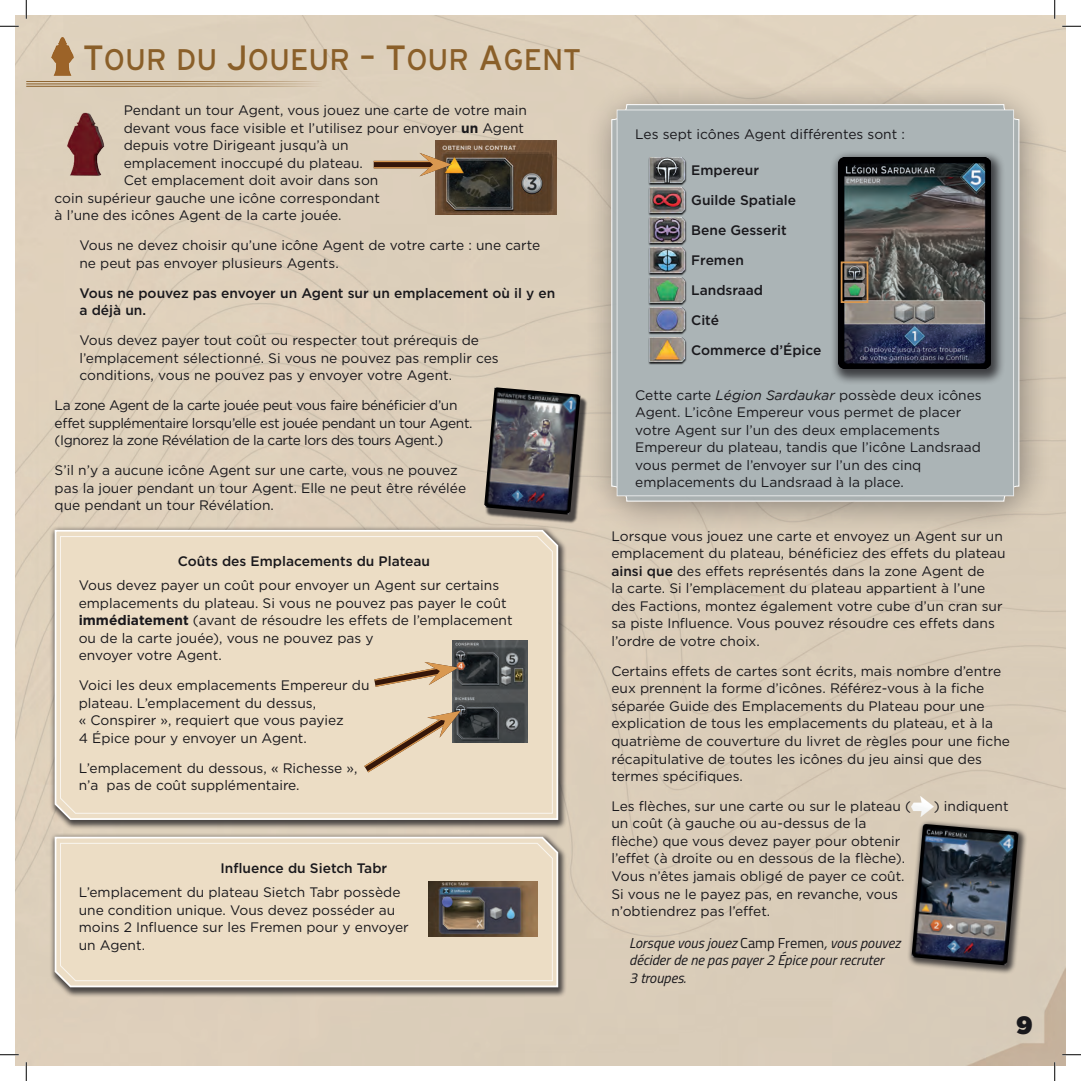
<style>
.page{position:relative;width:1081px;height:1081px;background:#fff}
.page>*{position:absolute;margin:0;border:0;box-sizing:border-box;transform-origin:0 0}
.t1{font:29.75px "Interstate Regular SC850";color:#8a5f29}
.t2{font:900 25px "Gotham";color:#19181c}
.t3{font:italic 14.38px/17.5px "Titillium Web";color:#19181c}
.t4{font:13.75px/17.5px "Gotham";color:#19181c}
.t5{font:500 13.75px/29.9px "Gotham";color:#19181c}
.t6{font:13.75px/17.5px "Gotham";letter-spacing:-.03em;color:#19181c}
.s1{font-size:35px}
.s2{font-weight:700}
.s3{font-style:italic}
.s4{font-weight:500}
.s5{font-style:normal}
</style>
<div class="page">
<div style="left:16px;top:16px;width:1048px;height:1048px;background:#dcceba"></div>
<img style="left:910px;top:796px;width:23px;height:20px">
<div style="left:906px;top:819px;width:121px;height:155px;background:#19181c;opacity:.75"></div>
<img style="left:911px;top:823px;width:107px;height:142px">
<div style="left:49px;top:832px;width:518px;height:165px;background:#19181c;opacity:.75"></div>
<svg style="left:54px;top:835px;width:505px;height:152px"></svg>
<div style="left:59px;top:842px;width:494px;height:139px;background:#ecddc5"></div>
<img style="left:429px;top:880px;width:108px;height:55px">
<img style="left:51px;top:38px;width:22px;height:37px">
<hr style="left:26px;top:86px;width:296px;height:1px;background:#8a5f29">
<hr style="left:26px;top:81px;width:296px;height:1px;background:#8a5f29">
<hr style="left:26px;top:83px;width:296px;height:1px;background:#8a5f29">
<img style="left:435px;top:141px;width:121px;height:73px">
<svg style="left:373px;top:162px;width:46px;height:5px"></svg>
<hr style="left:373px;top:161px;width:60px;height:1px;background:#d99850">
<hr style="left:373px;top:167px;width:60px;height:1px;background:#d99850">
<svg style="left:419px;top:153px;width:32px;height:23px"></svg>
<div style="left:49px;top:525px;width:518px;height:304px;background:#19181c;opacity:.75"></div>
<svg style="left:54px;top:529px;width:505px;height:291px"></svg>
<div style="left:59px;top:535px;width:494px;height:279px;background:#ecddc5"></div>
<img style="left:453px;top:640px;width:74px;height:101px">
<svg style="left:366px;top:661px;width:92px;height:30px;background:#c8b195"></svg>
<svg style="left:356px;top:710px;width:104px;height:69px;background:#d8c6ac"></svg>
<div style="left:584px;top:79px;width:466px;height:456px;background:#19181c;opacity:.47"></div>
<svg style="left:611px;top:105px;width:407px;height:396px;background:#b7bcbc"></svg>
<div style="left:617px;top:110px;width:396px;height:385px;background:#abb4b6"></div>
<div style="left:616px;top:110px;width:397px;height:386px;border:1px solid #fff"></div>
<div style="left:829px;top:150px;width:175px;height:235px;background:#19181c;opacity:.75"></div>
<img style="left:838px;top:157px;width:151px;height:211px">
<div style="left:840px;top:261px;width:28px;height:42px;border:2px solid #d99850"></div>
<img style="left:648px;top:157px;width:38px;height:28px">
<img style="left:648px;top:187px;width:38px;height:28px">
<img style="left:648px;top:217px;width:38px;height:28px">
<img style="left:648px;top:247px;width:38px;height:28px">
<img style="left:648px;top:277px;width:38px;height:28px">
<img style="left:648px;top:307px;width:38px;height:28px">
<img style="left:648px;top:337px;width:38px;height:28px">
<div style="left:485px;top:390px;width:102px;height:133px;background:#19181c;opacity:.75"></div>
<img style="left:484px;top:387px;width:96px;height:127px">
<img style="left:55px;top:104px;width:62px;height:78px">
<svg style="left:0;top:25px;width:19px;height:2px"></svg>
<svg style="left:1061px;top:25px;width:19px;height:2px"></svg>
<svg style="left:0;top:1053px;width:19px;height:2px"></svg>
<svg style="left:1061px;top:1053px;width:19px;height:2px"></svg>
<svg style="left:25px;top:0;width:2px;height:19px"></svg>
<svg style="left:25px;top:1061px;width:2px;height:19px"></svg>
<svg style="left:1053px;top:0;width:2px;height:19px"></svg>
<svg style="left:1053px;top:1061px;width:2px;height:19px"></svg>
<h1 class="t1" style="left:83px;top:43px;width:500px"><span class="s1">T</span>OUR DU <span class="s1">J</span>OUEUR <span class="s1">– T</span>OUR <span class="s1">A</span>GENT</h1>
<p class="t4" style="left:124px;top:101px;width:404px">Pendant un tour Agent, vous jouez une carte de votre main</p>
<p class="t4" style="left:124px;top:119px;width:402px">devant vous face visible et l’utilisez pour envoyer <span class="s2">un</span> Agent</p>
<p class="t4" style="left:124px;top:136px;width:226px">depuis votre Dirigeant jusqu’à un</p>
<p class="t4" style="left:124px;top:154px;width:241px">emplacement inoccupé du plateau.</p>
<p class="t4" style="left:124px;top:171px;width:256px">Cet emplacement doit avoir dans son</p>
<p class="t4" style="left:55px;top:189px;width:326px">coin supérieur gauche une icône correspondant</p>
<p class="t4" style="left:55px;top:206px;width:288px">à l’une des icônes Agent de la carte jouée.</p>
<p class="t4" style="left:79px;top:236px;width:462px">Vous ne devez choisir qu’une icône Agent de votre carte : une carte ne peut pas envoyer plusieurs Agents.</p>
<p class="t5" style="left:79px;top:284px;width:477px;line-height:17.5px">Vous ne pouvez pas envoyer un Agent sur un emplacement où il y en a déjà un.</p>
<p class="t4" style="left:79px;top:331px;width:420px">Vous devez payer tout coût ou respecter tout prérequis de l’emplacement sélectionné. Si vous ne pouvez pas remplir ces conditions, vous ne pouvez pas y envoyer votre Agent.</p>
<p class="t6" style="left:55px;top:396px;width:419px">La zone Agent de la carte jouée peut vous faire bénéficier d’un effet supplémentaire lorsqu’elle est jouée pendant un tour Agent. (Ignorez la zone Révélation de la carte lors des tours Agent.)</p>
<p class="t4" style="left:55px;top:461px;width:413px">S’il n’y a aucune icône Agent sur une carte, vous ne pouvez pas la jouer pendant un tour Agent. Elle ne peut être révélée que pendant un tour Révélation.</p>
<p class="t5" style="left:178px;top:545px;width:254px">Coûts des Emplacements du Plateau</p>
<p class="t4" style="left:79px;top:576px;width:435px">Vous devez payer un coût pour envoyer un Agent sur certains emplacements du plateau. Si vous ne pouvez pas payer le coût <span class="s2">immédiatement</span> (avant de résoudre les effets de l’emplacement ou de la carte jouée), vous ne pouvez pas y<br>envoyer votre Agent.</p>
<p class="t4" style="left:79px;top:676px;width:292px">Voici les deux emplacements Empereur du plateau. L’emplacement du dessus,<br>« Conspirer », requiert que vous payiez<br>4 Épice pour y envoyer un Agent.</p>
<p class="t4" style="left:79px;top:758px;width:280px">L’emplacement du dessous, « Richesse », n’a pas de coût supplémentaire.</p>
<p class="t5" style="left:220px;top:852px;width:168px">Influence du Sietch Tabr</p>
<p class="t4" style="left:79px;top:883px;width:331px">L’emplacement du plateau Sietch Tabr possède une condition unique. Vous devez posséder au moins 2 Influence sur les Fremen pour y envoyer un Agent.</p>
<p class="t4" style="left:635px;top:125px;width:271px">Les sept icônes Agent différentes sont :</p>
<p class="t5" style="left:691px;top:155px;width:132px">Empereur<br>Guilde Spatiale<br>Bene Gesserit<br>Fremen<br>Landsraad<br>Cité<br>Commerce d’Épice</p>
<p class="t4" style="left:635px;top:385px;width:348px">Cette carte <span class="s3">Légion Sardaukar</span> possède deux icônes Agent. L’icône Empereur vous permet de placer votre Agent sur l’un des deux emplacements Empereur du plateau, tandis que l’icône Landsraad vous permet de l’envoyer sur l’un des cinq emplacements du Landsraad à la place.</p>
<p class="t4" style="left:611px;top:526px;width:395px">Lorsque vous jouez une carte et envoyez un Agent sur un emplacement du plateau, bénéficiez des effets du plateau <span class="s4">ainsi que</span> des effets représentés dans la zone Agent de<br>la carte. Si l’emplacement du plateau appartient à l’une des Factions, montez également votre cube d’un cran sur sa piste Influence. Vous pouvez résoudre ces effets dans l’ordre de votre choix.</p>
<p class="t4" style="left:611px;top:661px;width:400px">Certains effets de cartes sont écrits, mais nombre d’entre eux prennent la forme d’icônes. Référez-vous à la fiche séparée Guide des Emplacements du Plateau pour une explication de tous les emplacements du plateau, et à la quatrième de couverture du livret de règles pour une fiche récapitulative de toutes les icônes du jeu ainsi que des termes spécifiques.</p>
<p class="t4" style="left:611px;top:796px;width:301px">Les flèches, sur une carte ou sur le plateau (</p>
<p class="t4" style="left:933px;top:796px;width:76px">) indiquent</p>
<p class="t4" style="left:611px;top:814px;width:295px">un coût (à gauche ou au-dessus de la flèche) que vous devez payer pour obtenir l’effet (à droite ou en dessous de la flèche).<br>Vous n’êtes jamais obligé de payer ce coût.<br>Si vous ne le payez pas, en revanche, vous n’obtiendrez pas l’effet.</p>
<p class="t3" style="left:629px;top:932px;width:273px">Lorsque vous jouez <span class="s5">Camp Fremen</span>, vous pouvez décider de ne pas payer 2 Épice pour recruter<br>3 troupes.</p>
<h2 class="t2" style="left:1015px;top:1007px;width:18px">9</h2>
</div>
